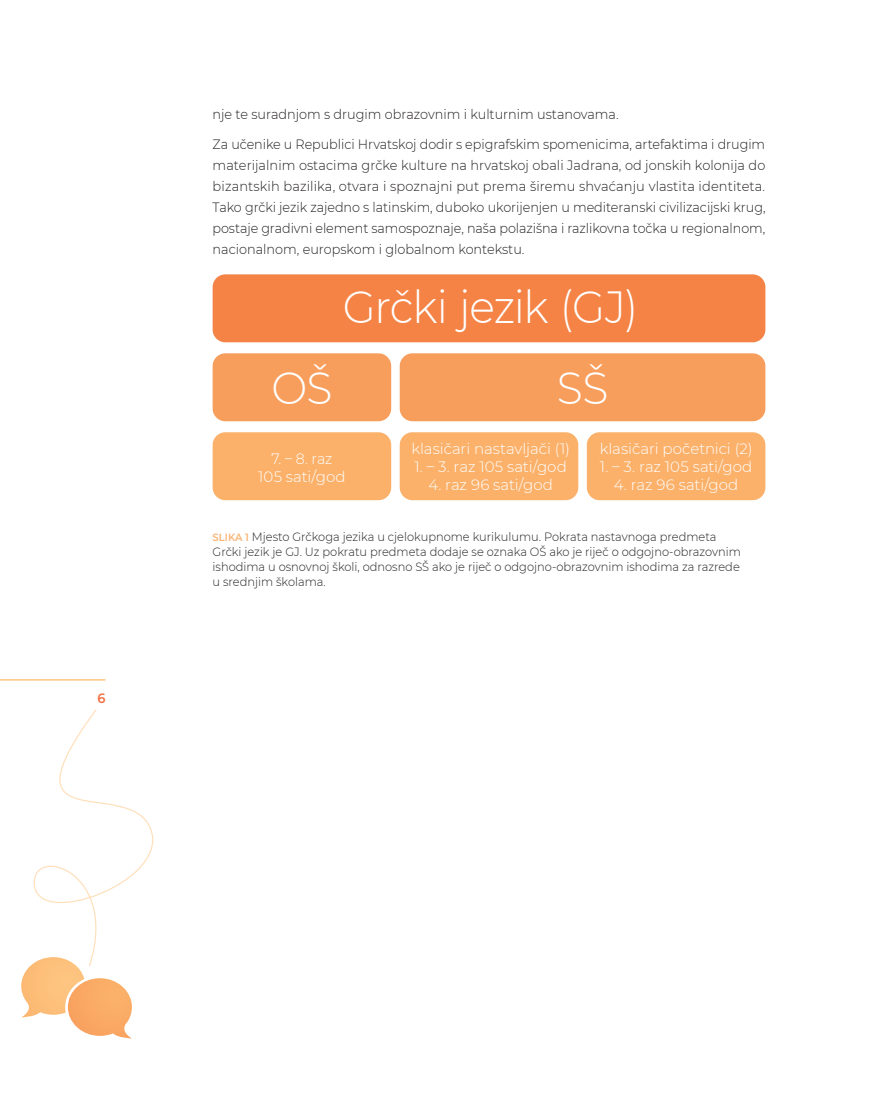
<style>
.page{position:relative;width:893px;height:1106px;background:#fff}
.page>*{position:absolute;margin:0;border:0;box-sizing:border-box;transform-origin:0 0}
.t1{font:300 45px "Montserrat";letter-spacing:-.025em;color:#fff;scale:.95 1}
.t2{font:300 15px "Montserrat";letter-spacing:-.005em;color:#fff}
.t3{font:300 15px/18px "Montserrat";letter-spacing:-.005em;color:#fff;text-align:center;scale:.95 1}
.t4{font:300 13.5px/21px "Montserrat";letter-spacing:-.005em;color:#231f20;text-align:justify;scale:.96 1}
.t5{font:300 13.5px/29.5px "Montserrat";letter-spacing:-.005em;color:#231f20;scale:.95 1}
.t6{font:600 13.5px "Montserrat";color:#f37043;scale:.95 1}
.t7{font:300 12px/15px "Montserrat";color:#231f20;scale:.95 1}
.s1{font-weight:600;font-size:10.5px;color:#fbb474}
</style>
<div class="page">
<hr style="left:0;top:679px;width:105px;height:1px;background:#fdc581">
<svg style="left:33px;top:709px;width:121px;height:248px"></svg>
<svg style="left:21px;top:957px;width:111px;height:81px"></svg>
<div style="left:213px;top:274px;width:552px;height:68px;background:#f58345;border-radius:13px"></div>
<div style="left:213px;top:353px;width:178px;height:68px;background:#f89e5d;border-radius:13px"></div>
<div style="left:400px;top:353px;width:365px;height:68px;background:#f89e5d;border-radius:13px"></div>
<div style="left:213px;top:432px;width:178px;height:68px;background:#fbb16a;border-radius:13px"></div>
<div style="left:587px;top:432px;width:178px;height:68px;background:#fbb16a;border-radius:13px"></div>
<div style="left:400px;top:432px;width:178px;height:68px;background:#fbb16a;border-radius:13px"></div>
<p class="t6" style="left:97px;top:689px;width:10px">6</p>
<p class="t5" style="left:213px;top:99px;width:583px">nje te suradnjom s drugim obrazovnim i kulturnim ustanovama.<br>Za učenike u Republici Hrvatskoj dodir s epigrafskim spomenicima, artefaktima i drugim</p>
<p class="t4" style="left:213px;top:154px;width:577px">materijalnim ostacima grčke kulture na hrvatskoj obali Jadrana, od jonskih kolonija do bizantskih bazilika, otvara i spoznajni put prema širemu shvaćanju vlastita identiteta.<br>Tako grčki jezik zajedno s latinskim, duboko ukorijenjen u mediteranski civilizacijski krug, postaje gradivni element samospoznaje, naša polazišna i razlikovna točka u regionalnom, nacionalnom, europskom i globalnom kontekstu.</p>
<h1 class="t1" style="left:343px;top:276px;width:313px">Grčki jezik (GJ)</h1>
<h1 class="t1" style="left:271px;top:357px;width:66px">OŠ</h1>
<h1 class="t1" style="left:557px;top:357px;width:56px">SŠ</h1>
<p class="t3" style="left:258px;top:449px;width:93px">7. – 8. raz<br>105 sati/god</p>
<p class="t2" style="left:411px;top:439px;width:160px">klasičari nastavljači (1)</p>
<p class="t2" style="left:414px;top:457px;width:154px">1. – 3. raz 105 sati/god</p>
<p class="t2" style="left:428px;top:475px;width:126px">4. raz 96 sati/god</p>
<p class="t2" style="left:600px;top:439px;width:154px">klasičari početnici (2)</p>
<p class="t2" style="left:600px;top:457px;width:154px">1. – 3. raz 105 sati/god</p>
<p class="t2" style="left:614px;top:475px;width:126px">4. raz 96 sati/god</p>
<p class="t7" style="left:213px;top:529px;width:557px"><span class="s1">SLIKA 1</span> Mjesto Grčkoga jezika u cjelokupnome kurikulumu. Pokrata nastavnoga predmeta Grčki jezik je GJ. Uz pokratu predmeta dodaje se oznaka OŠ ako je riječ o odgojno-obrazovnim ishodima u osnovnoj školi, odnosno SŠ ako je riječ o odgojno-obrazovnim ishodima za razrede u srednjim školama.</p>
</div>
